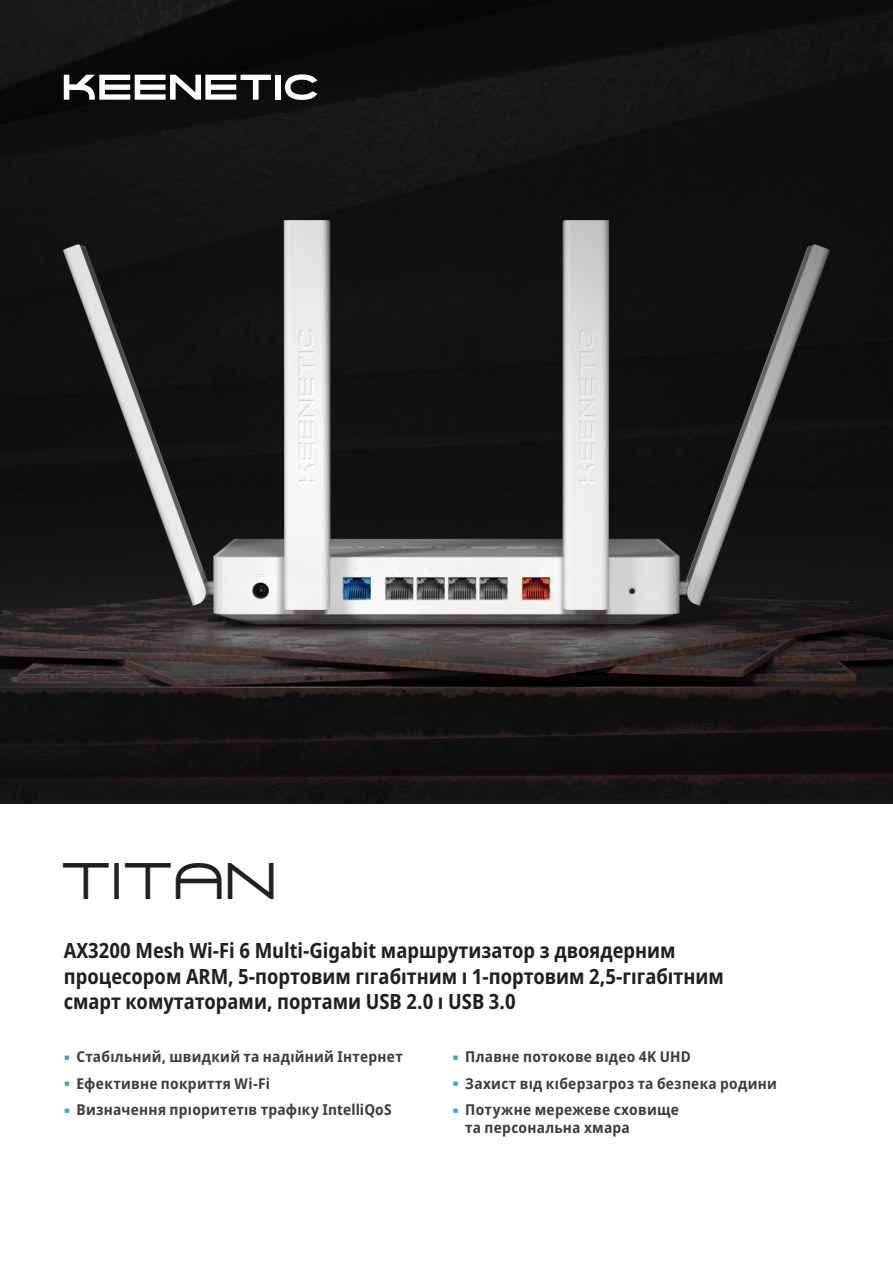
<style>
.page{position:relative;width:893px;height:1263px;background:#fff}
.page>*{position:absolute;margin:0;border:0;box-sizing:border-box;transform-origin:0 0}
.Model_Name{font:48px "KEENETICM";color:#231f20}
.Model_description{font:700 semi-condensed 21px/25.5px "Noto Sans";color:#231f20;scale:.95 1}
.t1{font:700 semi-condensed 15px/18px "Noto Sans";letter-spacing:.015em;color:#3e3e3f}
.s1{font-family:"Pragmatica TT";font-weight:400;font-stretch:normal;font-size:10.8px;color:#1fade3}
</style>
<div class="page">
<img style="left:0;top:0;width:893px;height:804px">
<div style="left:275px;top:75px;width:6px;height:25px;background:#fff"></div>
<svg style="left:64px;top:75px;width:207px;height:25px"></svg>
<svg style="left:285px;top:74px;width:32px;height:26px"></svg>
<p class="Model_Name" style="left:61px;top:850px;width:218px">TITAN</p>
<p class="Model_description" style="left:64px;top:938px;width:696px">AX3200 Mesh Wi-Fi 6 Multi-Gigabit маршрутизатор з двоядерним процесором ARM, 5-портовим гігабітним і 1-портовим 2,5-гігабітним смарт комутаторами, портами USB 2.0 і USB 3.0</p>
<p class="t1" style="left:64px;top:1048px;width:341px"><span class="s1">Ӝ</span> Стабільний, швидкий та надійний Інтернет</p>
<p class="t1" style="left:64px;top:1074px;width:208px"><span class="s1">Ӝ</span> Ефективне покриття Wi-Fi</p>
<p class="t1" style="left:64px;top:1101px;width:329px"><span class="s1">Ӝ</span> Визначення пріоритетів трафіку IntelliQoS</p>
<p class="t1" style="left:452px;top:1048px;width:240px"><span class="s1">Ӝ</span> Плавне потокове відео 4K UHD</p>
<p class="t1" style="left:452px;top:1074px;width:326px"><span class="s1">Ӝ</span> Захист від кіберзагроз та безпека родини</p>
<p class="t1" style="left:465px;top:1101px;width:215px;text-indent:-13px"><span class="s1">Ӝ</span> Потужне мережеве сховище та персональна хмара</p>
</div>
